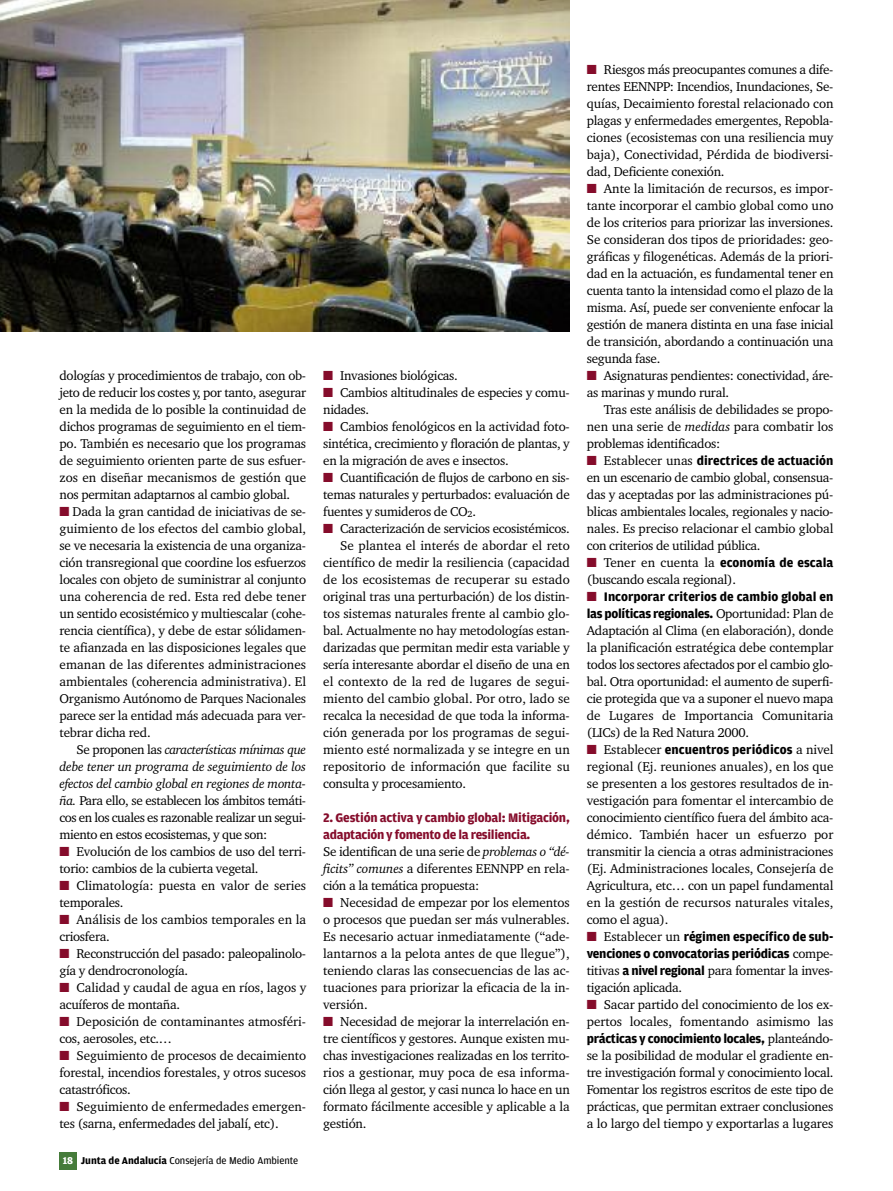
<style>
.page{position:relative;width:893px;height:1191px;background:#fff}
.page>*{position:absolute;margin:0;border:0;box-sizing:border-box;transform-origin:0 0}
.t1{font:13.2px/17px "Charter BT";letter-spacing:-.015em;color:#000;text-align:justify}
.t2{font:13.2px "Charter BT";letter-spacing:.005em;color:#000}
.t3{font:700 13.2px/17px "Amplitude";color:#000}
.t4{font:700 13.2px/17px "Amplitude";letter-spacing:-.02em;color:#000}
.t5{font:700 13.2px/17px "Amplitude";letter-spacing:-.02em;color:#850c2b}
.t6{font:700 13.2px "Amplitude";letter-spacing:-.025em;color:#000}
.t7{font:10.5px "Amplitude";letter-spacing:-.005em;color:#000}
.s1{color:#850c2b}
.s2{font-style:italic}
.s3{font-weight:700;color:#fff}
.s4{font-weight:700}
.s5{font-size:9px}
.s6{font-family:"Charter BT";font-weight:400}
.s7{font-family:"Amplitude";font-weight:700}
</style>
<div class="page">
<div style="left:60px;top:1152px;width:17px;height:17px;background:#457b3a"></div>
<img style="left:0;top:0;width:570px;height:332px">
<p class="t1" style="left:60px;top:368px;width:248px">dologías y procedimientos de trabajo, con ob&shy;jeto de reducir los costes y, por tanto, asegurar en la medida de lo posible la continuidad de dichos programas de seguimiento en el tiem&shy;po. También es necesario que los programas de seguimiento orienten parte de sus esfuer&shy;zos en diseñar mecanismos de gestión que nos permitan adaptarnos al cambio global.</p>
<p class="t1" style="left:60px;top:504px;width:248px"><span class="s1">■</span> Dada la gran cantidad de iniciativas de se&shy;guimiento de los efectos del cambio global, se ve necesaria la existencia de una organiza&shy;ción transregional que coordine los esfuerzos locales con objeto de suministrar al conjunto una coherencia de red. Esta red debe tener un sentido ecosistémico y multiescalar (cohe&shy;rencia científica), y debe de estar sólidamen&shy;te afianzada en las disposiciones legales que emanan de las diferentes administraciones ambientales (coherencia administrativa). El Organismo Autónomo de Parques Nacionales parece ser la entidad más adecuada para ver&shy;tebrar dicha red.</p>
<p class="t1" style="left:60px;top:742px;width:248px;text-indent:17px">Se proponen las <span class="s2">características mínimas que debe tener un programa de seguimiento de los efectos del cambio global en regiones de monta&shy;ña.</span> Para ello, se establecen los ámbitos temáti&shy;cos en los cuales es razonable realizar un segui&shy;miento en estos ecosistemas, y que son:</p>
<p class="t1" style="left:60px;top:844px;width:248px"><span class="s1">■</span> Evolución de los cambios de uso del terri&shy;torio: cambios de la cubierta vegetal.</p>
<p class="t1" style="left:60px;top:878px;width:248px"><span class="s1">■</span> Climatología: puesta en valor de series temporales.</p>
<p class="t1" style="left:60px;top:912px;width:248px"><span class="s1">■</span> Análisis de los cambios temporales en la criosfera.</p>
<p class="t1" style="left:60px;top:946px;width:248px"><span class="s1">■</span> Reconstrucción del pasado: paleopalinolo&shy;gía y dendrocronología.</p>
<p class="t1" style="left:60px;top:980px;width:248px"><span class="s1">■</span> Calidad y caudal de agua en ríos, lagos y acuíferos de montaña.</p>
<p class="t1" style="left:60px;top:1014px;width:248px"><span class="s1">■</span> Deposición de contaminantes atmosféri&shy;cos, aerosoles, etc.…</p>
<p class="t1" style="left:60px;top:1048px;width:248px"><span class="s1">■</span> Seguimiento de procesos de decaimiento forestal, incendios forestales, y otros sucesos catastróficos.</p>
<p class="t1" style="left:60px;top:1099px;width:248px"><span class="s1">■</span> Seguimiento de enfermedades emergen&shy;tes (sarna, enfermedades del jabalí, etc).</p>
<p class="t7" style="left:63px;top:1154px;width:237px"><span class="s3">18</span> <span class="s4">Junta de Andalucía</span> Consejería de Medio Ambiente</p>
<p class="t1" style="left:323px;top:368px;width:136px"><span class="s1">■</span> Invasiones biológicas.</p>
<p class="t1" style="left:323px;top:385px;width:248px"><span class="s1">■</span> Cambios altitudinales de especies y comu&shy;nidades.</p>
<p class="t1" style="left:323px;top:419px;width:248px"><span class="s1">■</span> Cambios fenológicos en la actividad foto&shy;sintética, crecimiento y floración de plantas, y en la migración de aves e insectos.</p>
<p class="t1" style="left:323px;top:470px;width:248px"><span class="s1">■</span> Cuantificación de flujos de carbono en sis&shy;temas naturales y perturbados: evaluación de fuentes y sumideros de CO<span class="s5">2</span>.</p>
<p class="t1" style="left:323px;top:521px;width:248px"><span class="s1">■</span> Caracterización de servicios ecosistémicos.</p>
<p class="t2" style="left:340px;top:540px;width:231px">Se plantea el interés de abordar el reto</p>
<p class="t1" style="left:323px;top:555px;width:248px">científico de medir la resiliencia (capacidad</p>
<p class="t2" style="left:323px;top:574px;width:248px">de los ecosistemas de recuperar su estado</p>
<p class="t1" style="left:323px;top:589px;width:248px">original tras una perturbación) de los distin-</p>
<p class="t1" style="left:323px;top:606px;width:248px">tos sistemas naturales frente al cambio glo-</p>
<p class="t1" style="left:323px;top:623px;width:248px">bal. Actualmente no hay metodologías estan-</p>
<p class="t1" style="left:323px;top:640px;width:248px">darizadas que permitan medir esta variable y</p>
<p class="t1" style="left:323px;top:657px;width:248px">sería interesante abordar el diseño de una en</p>
<p class="t2" style="left:323px;top:676px;width:248px">el contexto de la red de lugares de segui-</p>
<p class="t2" style="left:323px;top:693px;width:248px">miento del cambio global. Por otro, lado se</p>
<p class="t1" style="left:323px;top:708px;width:248px">recalca la necesidad de que toda la informa-</p>
<p class="t2" style="left:323px;top:727px;width:248px">ción generada por los programas de segui-</p>
<p class="t2" style="left:323px;top:744px;width:248px">miento esté normalizada y se integre en un</p>
<p class="t2" style="left:323px;top:761px;width:248px">repositorio de información que facilite su</p>
<p class="t1" style="left:323px;top:776px;width:144px">consulta y procesamiento.</p>
<p class="t5" style="left:323px;top:809px;width:248px">2. Gestión activa y cambio global: Mitigación, adaptación y fomento de la resiliencia.</p>
<p class="t1" style="left:323px;top:844px;width:248px">Se identifican de una serie de <span class="s2">problemas o “dé&shy;ficits” comunes</span> a diferentes EENNPP en rela&shy;ción a la temática propuesta:</p>
<p class="t1" style="left:323px;top:895px;width:248px"><span class="s1">■</span> Necesidad de empezar por los elementos o procesos que puedan ser más vulnerables.<br>Es necesario actuar inmediatamente (“ade&shy;lantarnos a la pelota antes de que llegue”), teniendo claras las consecuencias de las ac&shy;tuaciones para priorizar la eficacia de la in&shy;versión.</p>
<p class="t1" style="left:323px;top:1014px;width:248px"><span class="s1">■</span> Necesidad de mejorar la interrelación en&shy;tre científicos y gestores. Aunque existen mu&shy;chas investigaciones realizadas en los territo&shy;rios a gestionar, muy poca de esa informa&shy;ción llega al gestor, y casi nunca lo hace en un formato fácilmente accesible y aplicable a la gestión.</p>
<p class="t1" style="left:587px;top:62px;width:248px"><span class="s1">■</span> Riesgos más preocupantes comunes a dife&shy;rentes EENNPP: Incendios, Inundaciones, Se&shy;quías, Decaimiento forestal relacionado con plagas y enfermedades emergentes, Repobla&shy;ciones (ecosistemas con una resiliencia muy baja), Conectividad, Pérdida de biodiversi&shy;dad, Deficiente conexión.</p>
<p class="t1" style="left:587px;top:181px;width:248px"><span class="s1">■</span> Ante la limitación de recursos, es impor&shy;tante incorporar el cambio global como uno de los criterios para priorizar las inversiones.<br>Se consideran dos tipos de prioridades: geo&shy;gráficas y filogenéticas. Además de la priori&shy;dad en la actuación, es fundamental tener en cuenta tanto la intensidad como el plazo de la misma. Así, puede ser conveniente enfocar la gestión de manera distinta en una fase inicial de transición, abordando a continuación una segunda fase.</p>
<p class="t1" style="left:587px;top:368px;width:248px"><span class="s1">■</span> Asignaturas pendientes: conectividad, áre&shy;as marinas y mundo rural.</p>
<p class="t1" style="left:587px;top:402px;width:248px;text-indent:17px">Tras este análisis de debilidades se propo&shy;nen una serie de <span class="s2">medidas</span> para combatir los problemas identificados:</p>
<p class="t3" style="left:587px;top:452px;width:248px"><span class="s1">■</span> <span class="s6">Establecer unas</span> directrices de actuación</p>
<p class="t1" style="left:587px;top:470px;width:248px">en un escenario de cambio global, consensua&shy;das y aceptadas por las administraciones pú&shy;blicas ambientales locales, regionales y nacio&shy;nales. Es preciso relacionar el cambio global con criterios de utilidad pública.</p>
<p class="t3" style="left:587px;top:554px;width:248px"><span class="s1">■</span> <span class="s6">Tener en cuenta la</span> economía de escala</p>
<p class="t1" style="left:587px;top:572px;width:151px">(buscando escala regional).</p>
<p class="t3" style="left:587px;top:588px;width:248px"><span class="s1">■</span> Incorporar criterios de cambio global en las políticas regionales. <span class="s6">Oportunidad: Plan de</span></p>
<p class="t1" style="left:587px;top:623px;width:248px">Adaptación al Clima (en elaboración), donde la planificación estratégica debe contemplar todos los sectores afectados por el cambio glo&shy;bal. Otra oportunidad: el aumento de superfi&shy;cie protegida que va a suponer el nuevo mapa de Lugares de Importancia Comunitaria (LICs) de la Red Natura 2000.</p>
<p class="t3" style="left:587px;top:741px;width:248px"><span class="s1">■</span> <span class="s6">Establecer</span> encuentros periódicos <span class="s6">a nivel</span></p>
<p class="t1" style="left:587px;top:759px;width:248px">regional (Ej. reuniones anuales), en los que se presenten a los gestores resultados de in&shy;vestigación para fomentar el intercambio de conocimiento científico fuera del ámbito aca&shy;démico. También hacer un esfuerzo por transmitir la ciencia a otras administraciones (Ej. Administraciones locales, Consejería de Agricultura, etc… con un papel fundamental en la gestión de recursos naturales vitales, como el agua).</p>
<p class="t4" style="left:587px;top:928px;width:248px"><span class="s1">■</span> <span class="s6">Establecer un</span> régimen específico de sub&shy;venciones o convocatorias periódicas <span class="s6">compe-</span></p>
<p class="t1" style="left:587px;top:963px;width:248px">titivas <span class="s7">a nivel regional</span> para fomentar la inves&shy;tigación aplicada.</p>
<p class="t1" style="left:587px;top:997px;width:248px"><span class="s1">■</span> Sacar partido del conocimiento de los ex&shy;pertos locales, fomentando asimismo las</p>
<p class="t6" style="left:587px;top:1031px;width:248px">prácticas y conocimiento locales, <span class="s6">planteándo-</span></p>
<p class="t1" style="left:587px;top:1048px;width:248px">se la posibilidad de modular el gradiente en&shy;tre investigación formal y conocimiento local.<br>Fomentar los registros escritos de este tipo de prácticas, que permitan extraer conclusiones a lo largo del tiempo y exportarlas a lugares</p>
</div>
